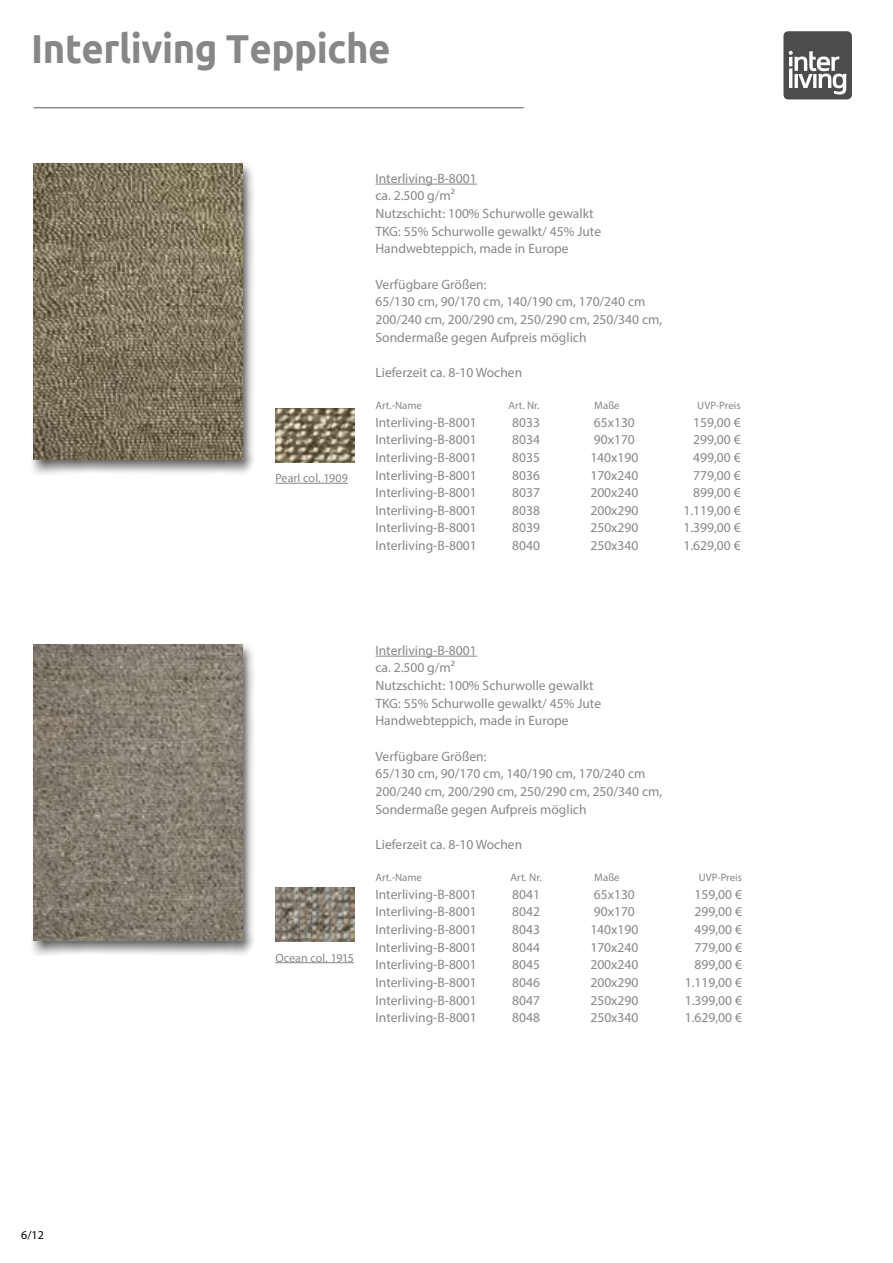
<style>
.page{position:relative;width:893px;height:1263px;background:#fff}
.page>*{position:absolute;margin:0;border:0;box-sizing:border-box;transform-origin:0 0}
.t1{font:700 40.35px "Ubuntu";letter-spacing:-.01em;color:#878787;scale:.95 1}
.t2{font:13.65px/17.7px "Myriad Pro";color:#878787}
.t3{font:12px "Myriad Pro";letter-spacing:.005em;color:#878787}
.t4{font:12px "Myriad Pro";color:#000}
.t5{font:10.8px "Myriad Pro";color:#878787}
</style>
<div class="page">
<hr style="left:375px;top:184px;width:102px;height:1px;background:#878787">
<hr style="left:375px;top:656px;width:102px;height:1px;background:#878787">
<div style="left:31px;top:163px;width:224px;height:312px;background:#000;opacity:.6"></div>
<img style="left:34px;top:164px;width:208px;height:295px">
<div style="left:31px;top:643px;width:224px;height:312px;background:#000;opacity:.6"></div>
<img style="left:34px;top:644px;width:208px;height:296px">
<img style="left:275px;top:408px;width:79px;height:54px">
<img style="left:275px;top:888px;width:79px;height:53px">
<hr style="left:275px;top:483px;width:73px;height:1px;background:#878787">
<hr style="left:275px;top:962px;width:79px;height:1px;background:#878787">
<hr style="left:33px;top:108px;width:491px;height:1px;background:#575756">
<img style="left:783px;top:31px;width:69px;height:69px">
<h1 class="t1" style="left:31px;top:24px;width:380px">Interliving Teppiche</h1>
<p class="t4" style="left:21px;top:1228px;width:24px">6/12</p>
<p class="t3" style="left:275px;top:471px;width:74px">Pearl col. 1909</p>
<p class="t2" style="left:375px;top:169px;width:227px">Interliving-B-8001<br>ca. 2.500 g/m²<br>Nutzschicht: 100% Schurwolle gewalkt<br>TKG: 55% Schurwolle gewalkt/ 45% Jute<br>Handwebteppich, made in Europe</p>
<p class="t2" style="left:375px;top:275px;width:288px">Verfügbare Größen:<br>65/130 cm, 90/170 cm, 140/190 cm, 170/240 cm 200/240 cm, 200/290 cm, 250/290 cm, 250/340 cm, Sondermaße gegen Aufpreis möglich</p>
<p class="t2" style="left:375px;top:363px;width:148px">Lieferzeit ca. 8-10 Wochen</p>
<p class="t5" style="left:375px;top:399px;width:48px">Art.-Name</p>
<p class="t5" style="left:508px;top:399px;width:33px">Art. Nr.</p>
<p class="t5" style="left:697px;top:399px;width:45px">UVP-Preis</p>
<p class="t2" style="left:375px;top:413px;width:103px">Interliving-B-8001</p>
<p class="t2" style="left:512px;top:413px;width:29px">8033</p>
<p class="t2" style="left:594px;top:413px;width:43px">65x130</p>
<p class="t2" style="left:693px;top:413px;width:49px">159,00 €</p>
<p class="t2" style="left:375px;top:431px;width:103px">Interliving-B-8001</p>
<p class="t2" style="left:512px;top:431px;width:29px">8034</p>
<p class="t2" style="left:594px;top:431px;width:43px">90x170</p>
<p class="t2" style="left:693px;top:431px;width:49px">299,00 €</p>
<p class="t2" style="left:375px;top:448px;width:103px">Interliving-B-8001</p>
<p class="t2" style="left:512px;top:448px;width:29px">8035</p>
<p class="t2" style="left:590px;top:448px;width:50px">140x190</p>
<p class="t2" style="left:693px;top:448px;width:49px">499,00 €</p>
<p class="t2" style="left:375px;top:466px;width:103px">Interliving-B-8001</p>
<p class="t2" style="left:512px;top:466px;width:29px">8036</p>
<p class="t2" style="left:590px;top:466px;width:50px">170x240</p>
<p class="t2" style="left:693px;top:466px;width:49px">779,00 €</p>
<p class="t2" style="left:375px;top:483px;width:103px">Interliving-B-8001</p>
<p class="t2" style="left:512px;top:483px;width:29px">8037</p>
<p class="t2" style="left:590px;top:483px;width:50px">200x240</p>
<p class="t2" style="left:693px;top:483px;width:49px">899,00 €</p>
<p class="t2" style="left:375px;top:501px;width:103px">Interliving-B-8001</p>
<p class="t2" style="left:512px;top:501px;width:29px">8038</p>
<p class="t2" style="left:590px;top:501px;width:50px">200x290</p>
<p class="t2" style="left:683px;top:501px;width:59px">1.119,00 €</p>
<p class="t2" style="left:375px;top:519px;width:103px">Interliving-B-8001</p>
<p class="t2" style="left:512px;top:519px;width:29px">8039</p>
<p class="t2" style="left:590px;top:519px;width:50px">250x290</p>
<p class="t2" style="left:683px;top:519px;width:59px">1.399,00 €</p>
<p class="t2" style="left:375px;top:536px;width:103px">Interliving-B-8001</p>
<p class="t2" style="left:512px;top:536px;width:29px">8040</p>
<p class="t2" style="left:590px;top:536px;width:50px">250x340</p>
<p class="t2" style="left:683px;top:536px;width:59px">1.629,00 €</p>
<p class="t3" style="left:275px;top:950px;width:80px">Ocean col. 1915</p>
<p class="t2" style="left:375px;top:641px;width:227px">Interliving-B-8001<br>ca. 2.500 g/m²<br>Nutzschicht: 100% Schurwolle gewalkt<br>TKG: 55% Schurwolle gewalkt/ 45% Jute<br>Handwebteppich, made in Europe</p>
<p class="t2" style="left:375px;top:747px;width:288px">Verfügbare Größen:<br>65/130 cm, 90/170 cm, 140/190 cm, 170/240 cm 200/240 cm, 200/290 cm, 250/290 cm, 250/340 cm, Sondermaße gegen Aufpreis möglich</p>
<p class="t2" style="left:375px;top:835px;width:148px">Lieferzeit ca. 8-10 Wochen</p>
<p class="t5" style="left:375px;top:871px;width:48px">Art.-Name</p>
<p class="t5" style="left:511px;top:871px;width:33px">Art. Nr.</p>
<p class="t5" style="left:699px;top:871px;width:45px">UVP-Preis</p>
<p class="t2" style="left:375px;top:885px;width:103px">Interliving-B-8001</p>
<p class="t2" style="left:512px;top:885px;width:29px">8041</p>
<p class="t2" style="left:594px;top:885px;width:43px">65x130</p>
<p class="t2" style="left:694px;top:885px;width:49px">159,00 €</p>
<p class="t2" style="left:375px;top:903px;width:103px">Interliving-B-8001</p>
<p class="t2" style="left:512px;top:903px;width:29px">8042</p>
<p class="t2" style="left:594px;top:903px;width:43px">90x170</p>
<p class="t2" style="left:694px;top:903px;width:49px">299,00 €</p>
<p class="t2" style="left:375px;top:920px;width:103px">Interliving-B-8001</p>
<p class="t2" style="left:512px;top:920px;width:29px">8043</p>
<p class="t2" style="left:590px;top:920px;width:50px">140x190</p>
<p class="t2" style="left:694px;top:920px;width:49px">499,00 €</p>
<p class="t2" style="left:375px;top:938px;width:103px">Interliving-B-8001</p>
<p class="t2" style="left:512px;top:938px;width:29px">8044</p>
<p class="t2" style="left:590px;top:938px;width:50px">170x240</p>
<p class="t2" style="left:694px;top:938px;width:49px">779,00 €</p>
<p class="t2" style="left:375px;top:955px;width:103px">Interliving-B-8001</p>
<p class="t2" style="left:512px;top:955px;width:29px">8045</p>
<p class="t2" style="left:590px;top:955px;width:50px">200x240</p>
<p class="t2" style="left:695px;top:955px;width:49px">899,00 €</p>
<p class="t2" style="left:375px;top:973px;width:103px">Interliving-B-8001</p>
<p class="t2" style="left:512px;top:973px;width:29px">8046</p>
<p class="t2" style="left:590px;top:973px;width:50px">200x290</p>
<p class="t2" style="left:685px;top:973px;width:59px">1.119,00 €</p>
<p class="t2" style="left:375px;top:991px;width:103px">Interliving-B-8001</p>
<p class="t2" style="left:512px;top:991px;width:29px">8047</p>
<p class="t2" style="left:590px;top:991px;width:50px">250x290</p>
<p class="t2" style="left:685px;top:991px;width:59px">1.399,00 €</p>
<p class="t2" style="left:375px;top:1008px;width:103px">Interliving-B-8001</p>
<p class="t2" style="left:512px;top:1008px;width:29px">8048</p>
<p class="t2" style="left:590px;top:1008px;width:50px">250x340</p>
<p class="t2" style="left:685px;top:1008px;width:59px">1.629,00 €</p>
</div>
